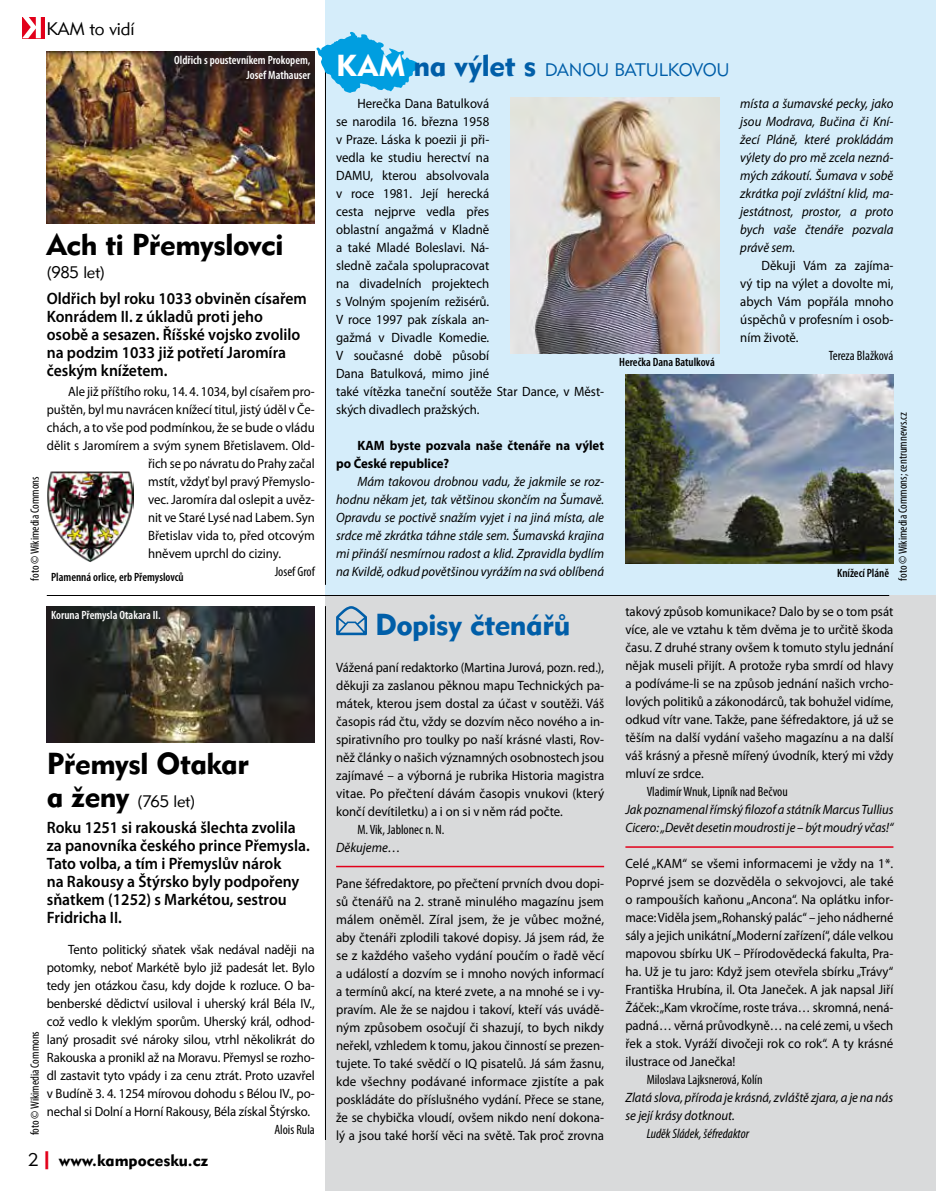
<style>
.page{position:relative;width:936px;height:1191px;background:#fff}
.page>*{position:absolute;margin:0;border:0;box-sizing:border-box;transform-origin:0 0}
.t1{font:30px "Geometric 415 AT Black A";letter-spacing:-.015em;color:#000}
.t2{font:30px "Geometric 415 AT Black A";letter-spacing:-.015em;color:#005ea8}
.t3{font:18px "Geometric 415 AT Lite A";letter-spacing:-.01em;color:#005ea8}
.t4{font:18px "Geometric 415 AT Lite A";letter-spacing:-.01em;color:#000}
.t5{font:600 16.5px/18px "Myriad Pro";color:#000;scale:.95 1}
.t6{font:16.5px "Geometric 415 AT Lite A";letter-spacing:-.015em;color:#000}
.t7{font:16.5px "Geometric 415 AT Black A";color:#000}
.t8{font:13.5px/18px "Myriad Pro";color:#000;text-align:justify;scale:.95 1}
.t9{font:13.5px/18px "Myriad Pro";color:#000;text-align:justify;scale:.94 1}
.t10{font:13.5px/18px "Myriad Pro";color:#000;text-align:justify}
.t11{font:italic 13.5px/18px "Myriad Pro";color:#000;text-align:justify;scale:.95 1}
.t12{font:italic 13.5px/18px "Myriad Pro";color:#000;scale:.94 1}
.t13{font:condensed 13.5px "Myriad Pro";color:#000}
.t14{font:700 13.5px/18px "Myriad Pro";color:#000;scale:.95 1}
.t15{font:13.5px "Myriad Pro";color:#000;scale:.93 1}
.t16{font:italic condensed 13.5px "Myriad Pro";color:#000}
.t17{font:condensed 12px "Myriad Pro";color:#000}
.t18{font:600 condensed 12px/14.4px "Myriad Pro";color:#fff;text-align:right}
.t19{font:600 condensed 12px "Myriad Pro";color:#000}
.s1{font-family:"Geometric 415 AT Black A";font-size:30px}
.s2{font-family:"Geometric 415 AT Lite A";font-size:18px}
.s3{font-size:18px;color:#e2001a}
.s4{font-family:"Geometric 415 AT Black A";font-size:30px;color:#fff}
</style>
<div class="page">
<div style="left:325px;top:0;width:610px;height:595px;background:#d5edfa"></div>
<div style="left:325px;top:595px;width:610px;height:596px;background:#d9dadb"></div>
<svg style="left:336px;top:606px;width:31px;height:29px"></svg>
<img style="left:510px;top:98px;width:209px;height:255px">
<img style="left:625px;top:374px;width:268px;height:189px">
<img style="left:47px;top:606px;width:268px;height:136px">
<img style="left:47px;top:51px;width:268px;height:173px">
<img style="left:47px;top:471px;width:86px;height:91px">
<hr style="left:336px;top:865px;width:268px;height:2px;background:#e2001a">
<hr style="left:625px;top:846px;width:268px;height:1px;background:#e2001a">
<hr style="left:47px;top:595px;width:842px;height:1px;background:#000">
<div style="left:22px;top:17px;width:22px;height:21px;background:#e2001a"></div>
<svg style="left:22px;top:17px;width:19px;height:21px"></svg>
<hr style="left:325px;top:51px;width:1px;height:534px;background:#000">
<hr style="left:325px;top:606px;width:1px;height:534px;background:#000">
<svg style="left:316px;top:32px;width:104px;height:61px"></svg>
<h2 class="t4" style="left:46px;top:17px;width:90px">KAM to vidí</h2>
<p class="t18" style="left:174px;top:53px;width:138px">Oldřich s poustevníkem Prokopem,<br>Josef Mathauser</p>
<h1 class="t1" style="left:47px;top:226px;width:238px">Ach ti Přemyslovci</h1>
<p class="t6" style="left:47px;top:262px;width:60px">(985 let)</p>
<p class="t5" style="left:47px;top:289px;width:275px">Oldřich byl roku 1033 obviněn císařem<br>Konrádem II. z úkladů proti jeho osobě a sesazen. Říšské vojsko zvolilo na podzim 1033 již potřetí Jaromíra českým knížetem.</p>
<p class="t9" style="left:68px;top:382px;width:264px">Ale již příštího roku, 14. 4. 1034, byl císařem pro-</p>
<p class="t9" style="left:47px;top:400px;width:286px">puštěn, byl mu navrácen knížecí titul, jistý úděl v Če-</p>
<p class="t8" style="left:47px;top:418px;width:283px">chách, a to vše pod podmínkou, že se bude o vládu</p>
<p class="t8" style="left:47px;top:436px;width:283px">dělit s Jaromírem a svým synem Břetislavem. Old-</p>
<p class="t15" style="left:148px;top:455px;width:181px">řich se po návratu do Prahy začal</p>
<p class="t8" style="left:148px;top:472px;width:177px">mstít, vždyť byl pravý Přemyslo-</p>
<p class="t8" style="left:148px;top:490px;width:177px">vec. Jaromíra dal oslepit a uvěz-</p>
<p class="t9" style="left:148px;top:508px;width:179px">nit ve Staré Lysé nad Labem. Syn</p>
<p class="t8" style="left:148px;top:526px;width:177px">Břetislav vida to, před otcovým</p>
<p class="t8" style="left:148px;top:544px;width:140px">hněvem uprchl do ciziny.</p>
<p class="t13" style="left:275px;top:563px;width:42px">Josef Grof</p>
<p class="t17" style="left:28px;top:580px;width:106px;rotate:-90deg">foto © Wikimedia Commons</p>
<p class="t19" style="left:51px;top:570px;width:134px">Plamenná orlice, erb Přemyslovců</p>
<p class="t18" style="left:51px;top:608px;width:111px">Koruna Přemysla Otakara II.</p>
<p class="t17" style="left:28px;top:1135px;width:106px;rotate:-90deg">foto © Wikimedia Commons</p>
<h1 class="t1" style="left:47px;top:745px;width:204px">Přemysl Otakar</h1>
<p class="t6" style="left:47px;top:791px;width:150px"><span class="s1">a ženy</span> (765 let)</p>
<p class="t5" style="left:47px;top:818px;width:278px">Roku 1251 si rakouská šlechta zvolila za panovníka českého prince Přemysla.<br>Tato volba, a tím i Přemyslův nárok<br>na Rakousy a Štýrsko byly podpořeny sňatkem (1252) s Markétou, sestrou<br>Fridricha II.</p>
<p class="t8" style="left:47px;top:940px;width:283px;text-indent:21px">Tento politický sňatek však nedával naději na potomky, neboť Markétě bylo již padesát let. Bylo tedy jen otázkou času, kdy dojde k rozluce. O ba&shy;benberské dědictví usiloval i uherský král Béla IV., což vedlo k vleklým sporům. Uherský král, odhod&shy;laný prosadit své nároky silou, vtrhl několikrát do Rakouska a pronikl až na Moravu. Přemysl se rozho&shy;dl zastavit tyto vpády i za cenu ztrát. Proto uzavřel v Budíně 3. 4. 1254 mírovou dohodu s Bélou IV., po&shy;nechal si Dolní a Horní Rakousy, Béla získal Štýrsko.</p>
<p class="t13" style="left:274px;top:1121px;width:42px">Alois Rula</p>
<p class="t7" style="left:28px;top:1150px;width:182px"><span class="s2">2</span><span class="s3">|</span> www.kampocesku.cz</p>
<h2 class="t3" style="left:336px;top:59px;width:395px"><span class="s4">KAM</span> <span class="s1">na výlet s</span> DANOU BATULKOVOU</h2>
<p class="t8" style="left:336px;top:94px;width:283px;text-align:left;text-indent:21px">Herečka Dana Batulková<br>se narodila 16. března 1958<br>v Praze. Láska k poezii ji při-<br>vedla ke studiu herectví na<br>DAMU, kterou absolvovala<br>v roce 1981. Její herecká<br>cesta nejprve vedla přes<br>oblastní angažmá v Kladně<br>a také Mladé Boleslavi. Ná-<br>sledně začala spolupracovat<br>na divadelních projektech<br>s Volným spojením režisérů.<br>V roce 1997 pak získala an-<br>gažmá v Divadle Komedie.<br>V současné době působí<br>Dana Batulková, mimo jiné<br>také vítězka taneční soutěže Star Dance, v Měst&shy;ských divadlech pražských.</p>
<p class="t14" style="left:336px;top:436px;width:283px;text-indent:21px">KAM byste pozvala naše čtenáře na výlet po České republice?</p>
<p class="t11" style="left:336px;top:472px;width:284px;text-indent:21px">Mám takovou drobnou vadu, že jakmile se roz&shy;hodnu někam jet, tak většinou skončím na Šumavě.<br>Opravdu se poctivě snažím vyjet i na jiná místa, ale srdce mě zkrátka táhne stále sem. Šumavská krajina mi přináší nesmírnou radost a klid. Zpravidla bydlím na Kvildě, odkud povětšinou vyrážím na svá oblíbená</p>
<p class="t19" style="left:619px;top:355px;width:97px">Herečka Dana Batulková</p>
<p class="t11" style="left:740px;top:94px;width:163px">místa a šumavské pecky, jako jsou Modrava, Bučina či Kní&shy;žecí Pláně, které prokládám výlety do pro mě zcela nezná&shy;mých zákoutí. Šumava v sobě zkrátka pojí zvláštní klid, ma&shy;jestátnost, prostor, a proto bych vaše čtenáře pozvala právě sem.</p>
<p class="t8" style="left:740px;top:256px;width:163px;text-indent:21px">Děkuji Vám za zajíma&shy;vý tip na výlet a dovolte mi, abych Vám popřála mnoho úspěchů v profesním i osob&shy;ním životě.</p>
<p class="t13" style="left:828px;top:347px;width:66px">Tereza Blažková</p>
<p class="t19" style="left:837px;top:565px;width:54px">Knížecí Pláně</p>
<p class="t17" style="left:895px;top:580px;width:170px;rotate:-90deg">foto © Wikimedia Commons; centrumnews.cz</p>
<h1 class="t2" style="left:375px;top:606px;width:197px">Dopisy čtenářů</h1>
<p class="t9" style="left:336px;top:658px;width:287px">Vážená paní redaktorko (Martina Jurová, pozn. red.), děkuji za zaslanou pěknou mapu Technických pa&shy;mátek, kterou jsem dostal za účast v soutěži. Váš časopis rád čtu, vždy se dozvím něco nového a in&shy;spirativního pro toulky po naší krásné vlasti, Rov&shy;něž články o našich významných osobnostech jsou zajímavé – a výborná je rubrika Historia magistra vitae. Po přečtení dávám časopis vnukovi (který končí devítiletku) a i on si v něm rád počte.</p>
<p class="t13" style="left:357px;top:821px;width:89px">M. Vik, Jablonec n. N.</p>
<p class="t11" style="left:336px;top:838px;width:69px">Děkujeme…</p>
<p class="t8" style="left:336px;top:874px;width:284px">Pane šéfredaktore, po přečtení prvních dvou dopi&shy;sů čtenářů na 2. straně minulého magazínu jsem málem oněměl. Zíral jsem, že je vůbec možné, aby čtenáři zplodili takové dopisy. Já jsem rád, že se z každého vašeho vydání poučím o řadě věcí a událostí a dozvím se i mnoho nových informací a termínů akcí, na které zvete, a na mnohé se i vy&shy;pravím. Ale že se najdou i takoví, kteří vás uvádě&shy;ným způsobem osočují či shazují, to bych nikdy neřekl, vzhledem k tomu, jakou činností se prezen&shy;tujete. To také svědčí o IQ pisatelů. Já sám žasnu, kde všechny podávané informace zjistíte a pak poskládáte do příslušného vydání. Přece se stane, že se chybička vloudí, ovšem nikdo není dokona&shy;lý a jsou také horší věci na světě. Tak proč zrovna</p>
<p class="t8" style="left:625px;top:602px;width:284px">takový způsob komunikace? Dalo by se o tom psát více, ale ve vztahu k těm dvěma je to určitě škoda času. Z druhé strany ovšem k tomuto stylu jednání nějak museli přijít. A protože ryba smrdí od hlavy a podíváme-li se na způsob jednání našich vrcho&shy;lových politiků a zákonodárců, tak bohužel vidíme, odkud vítr vane. Takže, pane šéfredaktore, já už se těším na další vydání vašeho magazínu a na další váš krásný a přesně mířený úvodník, který mi vždy mluví ze srdce.</p>
<p class="t13" style="left:646px;top:783px;width:143px">Vladimír Wnuk, Lipník nad Bečvou</p>
<p class="t12" style="left:625px;top:800px;width:287px">Jak poznamenal římský filozof a státník Marcus Tullius<br>Cicero: „Devět desetin moudrosti je – být moudrý včas!“</p>
<p class="t10" style="left:625px;top:854px;width:270px">Celé „KAM“ se všemi informacemi je vždy na 1*.<br>Poprvé jsem se dozvěděla o sekvojovci, ale také o rampouších kaňonu „Ancona“. Na oplátku infor&shy;mace: Viděla jsem „Rohanský palác“ – jeho nádherné sály a jejich unikátní „Moderní zařízení“, dále velkou mapovou sbírku UK – Přírodovědecká fakulta, Pra&shy;ha. Už je tu jaro: Když jsem otevřela sbírku „Trávy“ Františka Hrubína, il. Ota Janeček. A jak napsal Jiří Žáček: „Kam vkročíme, roste tráva… skromná, nená&shy;padná… věrná průvodkyně… na celé zemi, u všech řek a stok. Vyráží divočeji rok co rok“. A ty krásné ilustrace od Janečka!</p>
<p class="t13" style="left:646px;top:1071px;width:117px">Miloslava Lajksnerová, Kolín</p>
<p class="t12" style="left:625px;top:1088px;width:286px">Zlatá slova, příroda je krásná, zvláště zjara, a je na nás se její krásy dotknout.</p>
<p class="t16" style="left:646px;top:1125px;width:104px">Luděk Sládek, šéfredaktor</p>
</div>
